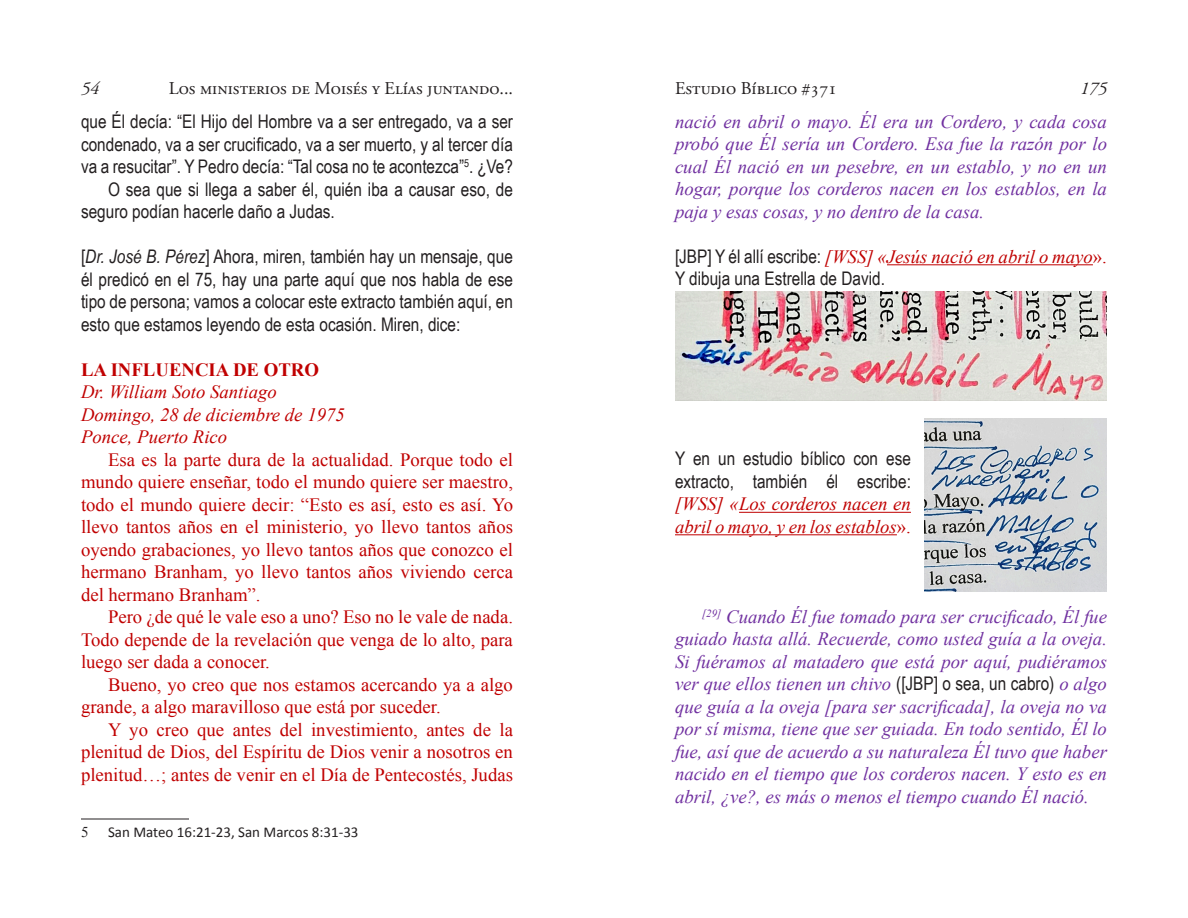
<style>
.page{position:relative;width:1188px;height:918px;background:#fff}
.page>*{position:absolute;margin:0;border:0;box-sizing:border-box;transform-origin:0 0}
.t1{font:18.75px/22.5px "Times New Roman";color:#c00000;text-align:justify}
.t2{font:italic 18.75px/22.5px "Times New Roman";color:#7030a0;text-align:justify}
.t3{font:18.75px/22.5px "Arial Narrow";color:#231f20;text-align:justify}
.t4{font:italic 18.75px/22.5px "Times New Roman";color:#c00000}
.t5{font:700 18.75px "Times New Roman";color:#c00000}
.t6{font:18px "Adobe Garamond Pro";color:#231f20}
.t7{font:italic 18px "Adobe Garamond Pro";color:#231f20}
.t8{font:15px "Calibri";color:#231f20}
.t9{font:15px "Times New Roman";color:#231f20}
.s1{font-style:italic}
.s2{font-family:"Arial Narrow";font-style:normal;color:#231f20}
.s3{font-style:normal}
</style>
<div class="page">
<hr style="left:81px;top:819px;width:108px;height:1px;background:#231f20">
<hr style="left:887px;top:265px;width:206px;height:1px;background:#c00000">
<hr style="left:739px;top:512px;width:172px;height:1px;background:#c00000">
<hr style="left:675px;top:535px;width:222px;height:1px;background:#c00000">
<img style="left:675px;top:291px;width:432px;height:110px">
<img style="left:924px;top:418px;width:183px;height:174px">
<p class="t7" style="left:81px;top:78px;width:19px">54</p>
<p class="t6" style="left:169px;top:78px;width:346px">Los ministerios de Moisés y Elías juntando...</p>
<p class="t3" style="left:81px;top:110px;width:434px">que Él decía: “El Hijo del Hombre va a ser entregado, va a ser</p>
<p class="t3" style="left:81px;top:132px;width:433px">condenado, va a ser crucificado, va a ser muerto, y al tercer día</p>
<p class="t3" style="left:81px;top:155px;width:433px">va a resucitar”. Y Pedro decía: “Tal cosa no te acontezca”<sup>5</sup>. ¿Ve?</p>
<p class="t3" style="left:108px;top:177px;width:406px">O sea que si llega a saber él, quién iba a causar eso, de</p>
<p class="t3" style="left:81px;top:200px;width:255px">seguro podían hacerle daño a Judas.</p>
<p class="t3" style="left:81px;top:245px;width:434px">[<span class="s1">Dr. José B. Pérez</span>] Ahora, miren, también hay un mensaje, que él predicó en el 75, hay una parte aquí que nos habla de ese tipo de persona; vamos a colocar este extracto también aquí, en esto que estamos leyendo de esta ocasión. Miren, dice:</p>
<p class="t5" style="left:81px;top:357px;width:240px">LA INFLUENCIA DE OTRO</p>
<p class="t4" style="left:81px;top:380px;width:265px">Dr. William Soto Santiago<br>Domingo, 28 de diciembre de 1975<br>Ponce, Puerto Rico</p>
<p class="t1" style="left:81px;top:448px;width:434px;text-indent:27px">Esa es la parte dura de la actualidad. Porque todo el mundo quiere enseñar, todo el mundo quiere ser maestro, todo el mundo quiere decir: “Esto es así, esto es así. Yo llevo tantos años en el ministerio, yo llevo tantos años oyendo grabaciones, yo llevo tantos años que conozco el hermano Branham, yo llevo tantos años viviendo cerca del hermano Branham”.</p>
<p class="t1" style="left:81px;top:606px;width:434px;text-indent:27px">Pero ¿de qué le vale eso a uno? Eso no le vale de nada.<br>Todo depende de la revelación que venga de lo alto, para luego ser dada a conocer.</p>
<p class="t1" style="left:81px;top:673px;width:433px;text-indent:27px">Bueno, yo creo que nos estamos acercando ya a algo grande, a algo maravilloso que está por suceder.</p>
<p class="t1" style="left:81px;top:718px;width:434px;text-indent:27px">Y yo creo que antes del investimiento, antes de la plenitud de Dios, del Espíritu de Dios venir a nosotros en plenitud…; antes de venir en el Día de Pentecostés, Judas</p>
<p class="t9" style="left:81px;top:822px;width:9px">5</p>
<p class="t8" style="left:108px;top:822px;width:252px">San Mateo 16:21-23, San Marcos 8:31-33</p>
<p class="t6" style="left:675px;top:78px;width:164px">Estudio Bíblico #371</p>
<p class="t7" style="left:1080px;top:78px;width:28px">175</p>
<p class="t2" style="left:675px;top:110px;width:434px">nació en abril o mayo. Él era un Cordero, y cada cosa probó que Él sería un Cordero. Esa fue la razón por lo cual Él nació en un pesebre, en un establo, y no en un hogar, porque los corderos nacen en los establos, en la paja y esas cosas, y no dentro de la casa.</p>
<p class="t4" style="left:675px;top:245px;width:433px"><span class="s2">[JBP] Y él allí escribe:</span> [WSS] «Jesús nació en abril o mayo<span class="s3">».</span></p>
<p class="t3" style="left:675px;top:267px;width:211px">Y dibuja una Estrella de David.</p>
<p class="t3" style="left:675px;top:447px;width:237px">Y en un estudio bíblico con ese extracto, también él escribe:</p>
<p class="t4" style="left:675px;top:492px;width:237px">[WSS] «Los corderos nacen en abril o mayo, y en los establos<span class="s3">».</span></p>
<p class="t2" style="left:675px;top:605px;width:434px;text-indent:27px"><sup>[29]</sup> Cuando Él fue tomado para ser crucificado, Él fue guiado hasta allá. Recuerde, como usted guía a la oveja.<br>Si fuéramos al matadero que está por aquí, pudiéramos ver que ellos tienen un chivo <span class="s2">([JBP] o sea, un cabro)</span> o algo que guía a la oveja [para ser sacrificada], la oveja no va por sí misma, tiene que ser guiada. En todo sentido, Él lo fue, así que de acuerdo a su naturaleza Él tuvo que haber nacido en el tiempo que los corderos nacen. Y esto es en abril, ¿ve?, es más o menos el tiempo cuando Él nació.</p>
</div>
